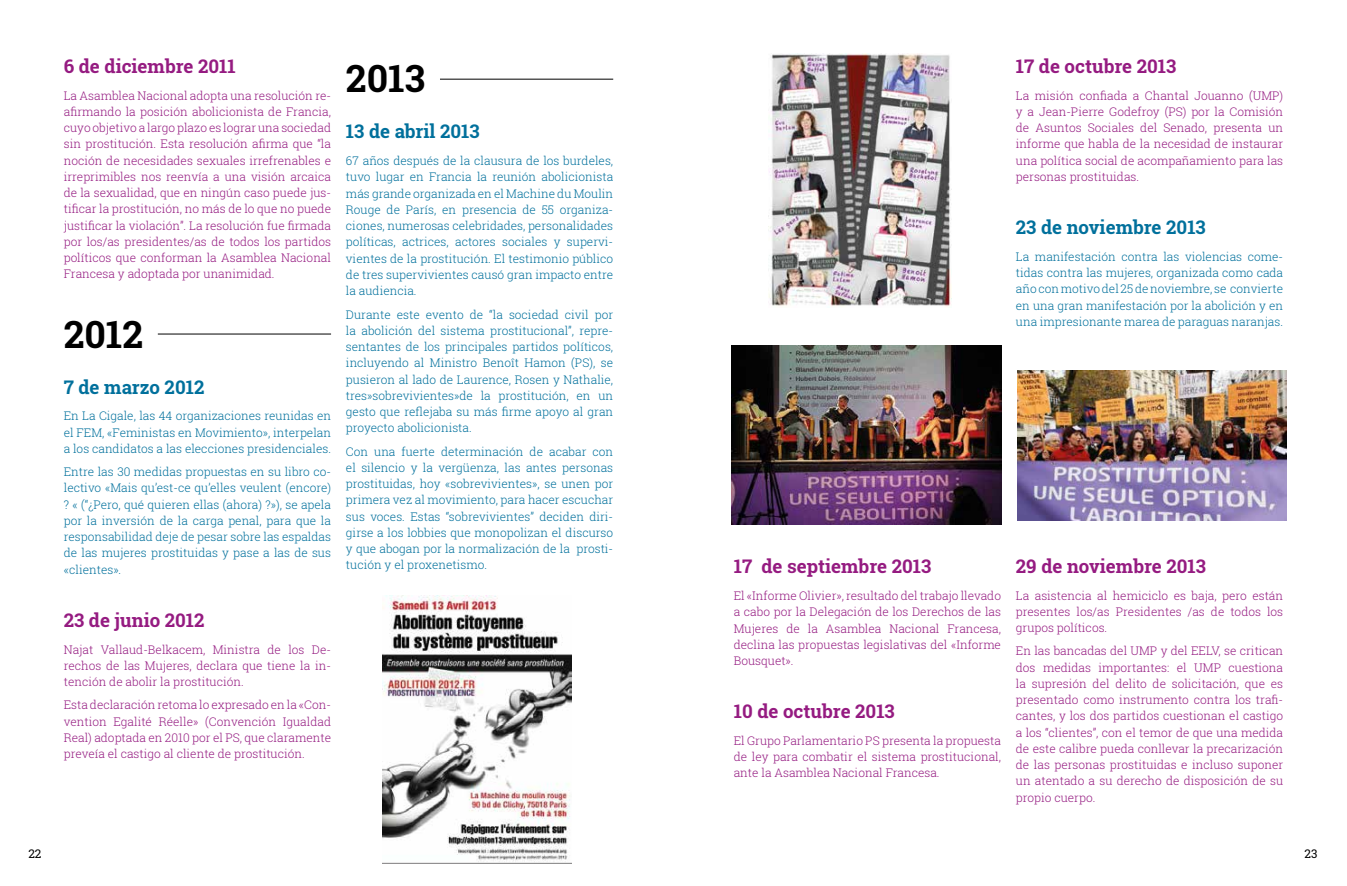
<style>
.page{position:relative;width:1347px;height:886px;background:#fff}
.page>*{position:absolute;margin:0;border:0;box-sizing:border-box;transform-origin:0 0}
.t1{font:700 37.5px "Roboto Slab";color:#000}
.t2{font:700 18.75px "Roboto Slab";color:#951b81}
.t3{font:700 18.75px "Roboto Slab";color:#00709c}
.t4{font:300 11.88px/16.2px "Roboto Slab";color:#951b81;text-align:justify}
.t5{font:300 11.88px/16.2px "Roboto Slab";color:#00709c;text-align:justify}
.t6{font:11.88px "Roboto Slab";color:#000}
</style>
<div class="page">
<img style="left:383px;top:595px;width:189px;height:268px">
<img style="left:768px;top:53px;width:183px;height:254px">
<img style="left:732px;top:345px;width:269px;height:179px">
<img style="left:1017px;top:370px;width:269px;height:151px">
<hr style="left:158px;top:334px;width:173px;height:1px;background:#000">
<hr style="left:440px;top:79px;width:173px;height:1px;background:#000">
<h2 class="t2" style="left:64px;top:53px;width:174px">6 de diciembre 2011</h2>
<p class="t4" style="left:64px;top:87px;width:269px">La Asamblea Nacional adopta una resolución re&shy;afirmando la posición abolicionista de Francia, cuyo objetivo a largo plazo es lograr una sociedad sin prostitución. Esta resolución afirma que “la noción de necesidades sexuales irrefrenables e irreprimibles nos reenvía a una visión arcaica de la sexualidad, que en ningún caso puede jus&shy;tificar la prostitución, no más de lo que no puede justificar la violación”. La resolución fue firmada por los/as presidentes/as de todos los partidos políticos que conforman la Asamblea Nacional Francesa y adoptada por unanimidad.</p>
<h1 class="t1" style="left:64px;top:308px;width:81px">2012</h1>
<h2 class="t3" style="left:64px;top:374px;width:142px">7 de marzo 2012</h2>
<p class="t5" style="left:64px;top:408px;width:269px">En La Cigale, las 44 organizaciones reunidas en el FEM, «Feministas en Movimiento», interpelan a los candidatos a las elecciones presidenciales.</p>
<p class="t5" style="left:64px;top:463px;width:269px">Entre las 30 medidas propuestas en su libro co&shy;lectivo «Mais qu’est-ce qu’elles veulent (encore) ? « (“¿Pero, qué quieren ellas (ahora) ?»), se apela por la inversión de la carga penal, para que la responsabilidad deje de pesar sobre las espaldas de las mujeres prostituidas y pase a las de sus «clientes».</p>
<h2 class="t2" style="left:64px;top:607px;width:142px">23 de junio 2012</h2>
<p class="t4" style="left:64px;top:641px;width:269px">Najat Vallaud-Belkacem, Ministra de los De&shy;rechos de las Mujeres, declara que tiene la in&shy;tención de abolir la prostitución.</p>
<p class="t4" style="left:64px;top:697px;width:269px">Esta declaración retoma lo expresado en la «Con&shy;vention Egalité Réelle» (Convención Igualdad Real) adoptada en 2010 por el PS, que claramente preveía el castigo al cliente de prostitución.</p>
<h1 class="t1" style="left:346px;top:53px;width:81px">2013</h1>
<h2 class="t3" style="left:346px;top:119px;width:135px">13 de abril 2013</h2>
<p class="t5" style="left:346px;top:152px;width:269px">67 años después de la clausura de los burdeles, tuvo lugar en Francia la reunión abolicionista más grande organizada en el Machine du Moulin Rouge de París, en presencia de 55 organiza&shy;ciones, numerosas celebridades, personalidades políticas, actrices, actores sociales y supervi&shy;vientes de la prostitución. El testimonio público de tres supervivientes causó gran impacto entre la audiencia.</p>
<p class="t5" style="left:346px;top:306px;width:269px">Durante este evento de “la sociedad civil por la abolición del sistema prostitucional”, repre&shy;sentantes de los principales partidos políticos, incluyendo al Ministro Benoît Hamon (PS), se pusieron al lado de Laurence, Rosen y Nathalie, tres»sobrevivientes»de la prostitución, en un gesto que reflejaba su más firme apoyo al gran proyecto abolicionista.</p>
<p class="t5" style="left:346px;top:443px;width:269px">Con una fuerte determinación de acabar con el silencio y la vergüenza, las antes personas prostituidas, hoy «sobrevivientes», se unen por primera vez al movimiento, para hacer escuchar sus voces. Estas “sobrevivientes” deciden diri&shy;girse a los lobbies que monopolizan el discurso y que abogan por la normalización de la prosti&shy;tución y el proxenetismo.</p>
<h2 class="t2" style="left:1016px;top:53px;width:162px">17 de octubre 2013</h2>
<p class="t4" style="left:1016px;top:87px;width:269px">La misión confiada a Chantal Jouanno (UMP) y a Jean-Pierre Godefroy (PS) por la Comisión de Asuntos Sociales del Senado, presenta un informe que habla de la necesidad de instaurar una política social de acompañamiento para las personas prostituidas.</p>
<h2 class="t3" style="left:1016px;top:214px;width:191px">23 de noviembre 2013</h2>
<p class="t5" style="left:1016px;top:248px;width:269px">La manifestación contra las violencias come&shy;tidas contra las mujeres, organizada como cada año con motivo del 25 de noviembre, se convierte en una gran manifestación por la abolición y en una impresionante marea de paraguas naranjas.</p>
<h2 class="t2" style="left:733px;top:553px;width:199px">17 de septiembre 2013</h2>
<p class="t4" style="left:733px;top:587px;width:269px">El «Informe Olivier», resultado del trabajo llevado a cabo por la Delegación de los Derechos de las Mujeres de la Asamblea Nacional Francesa, declina las propuestas legislativas del «Informe Bousquet».</p>
<h2 class="t2" style="left:733px;top:698px;width:163px">10 de octubre 2013</h2>
<p class="t4" style="left:733px;top:732px;width:269px">El Grupo Parlamentario PS presenta la propuesta de ley para combatir el sistema prostitucional, ante la Asamblea Nacional Francesa.</p>
<h2 class="t2" style="left:1016px;top:553px;width:192px">29 de noviembre 2013</h2>
<p class="t4" style="left:1016px;top:587px;width:269px">La asistencia al hemiciclo es baja, pero están presentes los/as Presidentes /as de todos los grupos políticos.</p>
<p class="t4" style="left:1016px;top:643px;width:269px">En las bancadas del UMP y del EELV, se critican dos medidas importantes: el UMP cuestiona la supresión del delito de solicitación, que es presentado como instrumento contra los trafi&shy;cantes, y los dos partidos cuestionan el castigo a los “clientes”, con el temor de que una medida de este calibre pueda conllevar la precarización de las personas prostituidas e incluso suponer un atentado a su derecho de disposición de su propio cuerpo.</p>
<p class="t6" style="left:28px;top:845px;width:15px">22</p>
<p class="t6" style="left:1304px;top:845px;width:14px">23</p>
</div>
